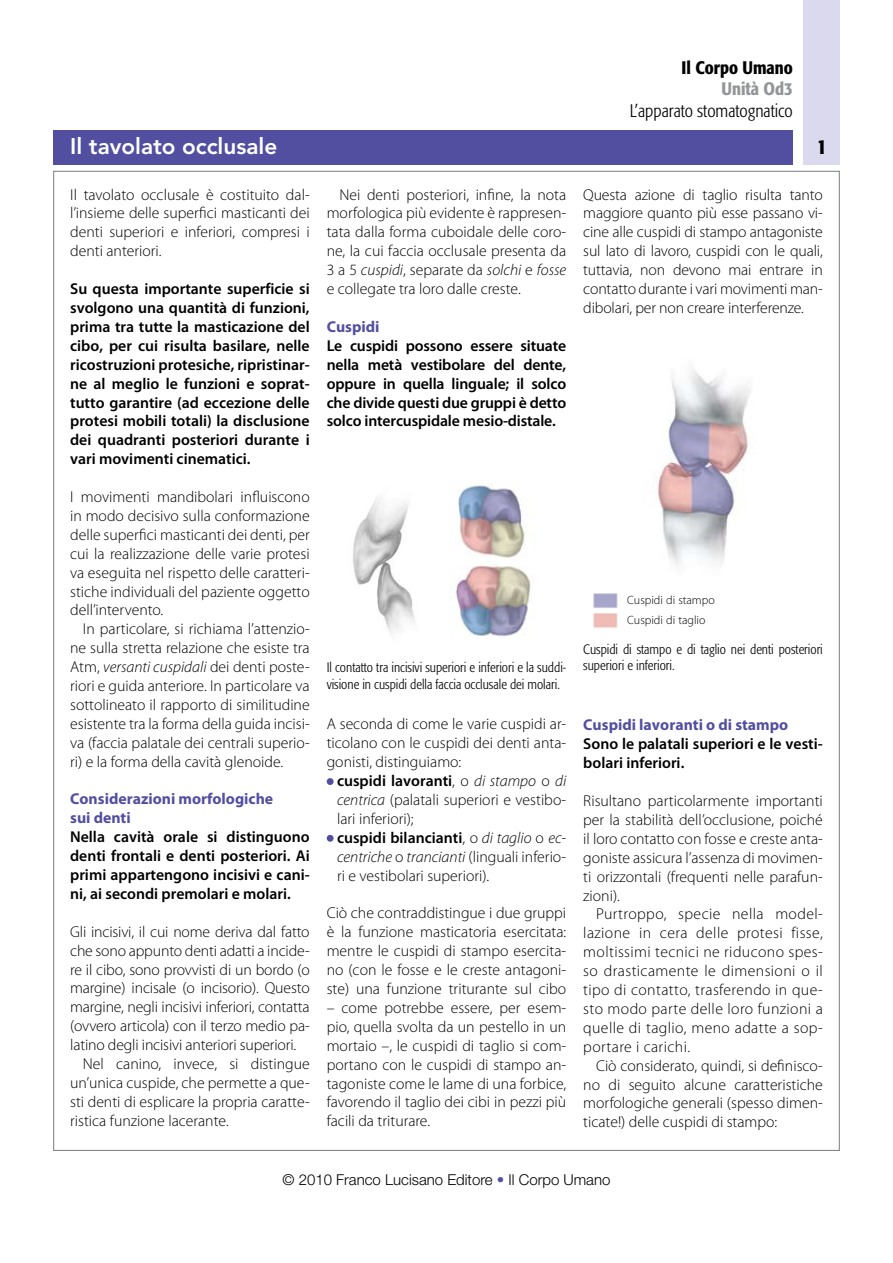
<style>
.page{position:relative;width:893px;height:1263px;background:#fff}
.page>*{position:absolute;margin:0;border:0;box-sizing:border-box;transform-origin:0 0}
.t1{font:800 22.5px "Avenir LT Std";color:#fff}
.t2{font:500 condensed 21px "Formata";color:#000}
.t3{font:300 condensed 18px "Formata";color:#000}
.t4{font:500 condensed 18px "Formata";color:#000}
.t5{font:500 condensed 18px "Formata";color:#939598}
.t6{font:300 15.75px/18.9px "Myriad Pro";color:#000;text-align:justify}
.t7{font:600 15.75px/18.9px "Myriad Pro";color:#000;text-align:justify}
.t8{font:700 15.75px/18.9px "Myriad Pro";color:#524fa1}
.t9{font:300 15px "Helvetica Neue LT Std";color:#000}
.t10{font:300 condensed 13.5px/16.2px "Formata";color:#000}
.t11{font:300 12px/19.8px "Myriad Pro";color:#000}
.s1{font-style:italic}
.s2{font-weight:600}
.s3{color:#524fa1}
</style>
<div class="page">
<div style="left:53px;top:130px;width:740px;height:34px;background:#524fa1"></div>
<div style="left:804px;top:0;width:36px;height:164px;background:#dbd9ed"></div>
<img style="left:593px;top:593px;width:25px;height:35px">
<img style="left:353px;top:498px;width:62px;height:136px">
<img style="left:455px;top:483px;width:76px;height:154px">
<div style="left:327px;top:778px;width:7px;height:7px;background:#524fa1;border-radius:50%"></div>
<div style="left:327px;top:835px;width:7px;height:7px;background:#524fa1;border-radius:50%"></div>
<img style="left:658px;top:369px;width:93px;height:196px">
<p class="t4" style="left:681px;top:57px;width:113px">Il Corpo Umano</p>
<p class="t5" style="left:722px;top:78px;width:73px">Unità Od3</p>
<p class="t3" style="left:630px;top:100px;width:165px">L’apparato stomatognatico</p>
<h1 class="t1" style="left:70px;top:133px;width:209px">Il tavolato occlusale</h1>
<h2 class="t2" style="left:817px;top:133px;width:12px">1</h2>
<p class="t6" style="left:70px;top:185px;width:241px">Il tavolato occlusale è costituito dal&shy;l’insieme delle superfici masticanti dei denti superiori e inferiori, compresi i denti anteriori.</p>
<p class="t7" style="left:70px;top:280px;width:241px">Su questa importante superficie si svolgono una quantità di funzioni, prima tra tutte la masticazione del cibo, per cui risulta basilare, nelle ricostruzioni protesiche, ripristinar&shy;ne al meglio le funzioni e soprat&shy;tutto garantire (ad eccezione delle protesi mobili totali) la disclusione dei quadranti posteriori durante i vari movimenti cinematici.</p>
<p class="t6" style="left:70px;top:488px;width:241px">I movimenti mandibolari influiscono in modo decisivo sulla conformazione delle superfici masticanti dei denti, per cui la realizzazione delle varie protesi va eseguita nel rispetto delle caratteri&shy;stiche individuali del paziente oggetto dell’intervento.</p>
<p class="t6" style="left:70px;top:620px;width:241px;text-indent:13px">In particolare, si richiama l’attenzio&shy;ne sulla stretta relazione che esiste tra Atm, <span class="s1">versanti cuspidali</span> dei denti poste&shy;riori e guida anteriore. In particolare va sottolineato il rapporto di similitudine esistente tra la forma della guida incisi&shy;va (faccia palatale dei centrali superio&shy;ri) e la forma della cavità glenoide.</p>
<p class="t8" style="left:70px;top:790px;width:205px">Considerazioni morfologiche sui denti</p>
<p class="t7" style="left:70px;top:828px;width:241px">Nella cavità orale si distinguono denti frontali e denti posteriori. Ai primi appartengono incisivi e cani&shy;ni, ai secondi premolari e molari.</p>
<p class="t6" style="left:70px;top:922px;width:241px">Gli incisivi, il cui nome deriva dal fatto</p>
<p class="t6" style="left:70px;top:941px;width:241px">che sono appunto denti adatti a incide-</p>
<p class="t6" style="left:70px;top:960px;width:241px">re il cibo, sono provvisti di un bordo (o</p>
<p class="t6" style="left:70px;top:979px;width:241px">margine) incisale (o incisorio). Questo</p>
<p class="t6" style="left:70px;top:998px;width:241px">margine, negli incisivi inferiori, contatta</p>
<p class="t6" style="left:70px;top:1017px;width:241px">(ovvero articola) con il terzo medio pa-</p>
<p class="t6" style="left:70px;top:1036px;width:228px">latino degli incisivi anteriori superiori.</p>
<p class="t6" style="left:83px;top:1055px;width:228px">Nel canino, invece, si distingue</p>
<p class="t6" style="left:70px;top:1073px;width:241px">un’unica cuspide, che permette a que-</p>
<p class="t6" style="left:70px;top:1092px;width:241px">sti denti di esplicare la propria caratte-</p>
<p class="t6" style="left:70px;top:1111px;width:160px">ristica funzione lacerante.</p>
<p class="t6" style="left:327px;top:185px;width:241px;text-indent:13px">Nei denti posteriori, infine, la nota morfologica più evidente è rappresen&shy;tata dalla forma cuboidale delle coro&shy;ne, la cui faccia occlusale presenta da 3 a 5 <span class="s1">cuspidi</span>, separate da <span class="s1">solchi</span> e <span class="s1">fosse </span>e collegate tra loro dalle creste.</p>
<p class="t8" style="left:327px;top:317px;width:54px">Cuspidi</p>
<p class="t7" style="left:327px;top:336px;width:241px">Le cuspidi possono essere situate nella metà vestibolare del dente, oppure in quella linguale; il solco che divide questi due gruppi è detto solco intercuspidale mesio-distale.</p>
<p class="t6" style="left:583px;top:185px;width:241px">Questa azione di taglio risulta tanto maggiore quanto più esse passano vi&shy;cine alle cuspidi di stampo antagoniste sul lato di lavoro, cuspidi con le quali, tuttavia, non devono mai entrare in contatto durante i vari movimenti man&shy;dibolari, per non creare interferenze.</p>
<p class="t11" style="left:627px;top:590px;width:89px">Cuspidi di stampo<br>Cuspidi di taglio</p>
<p class="t10" style="left:583px;top:641px;width:241px">Cuspidi di stampo e di taglio nei denti posteriori superiori e inferiori.</p>
<p class="t10" style="left:327px;top:660px;width:241px">Il contatto tra incisivi superiori e inferiori e la suddi&shy;visione in cuspidi della faccia occlusale dei molari.</p>
<p class="t6" style="left:327px;top:715px;width:241px">A seconda di come le varie cuspidi ar&shy;ticolano con le cuspidi dei denti anta&shy;gonisti, distinguiamo:</p>
<p class="t6" style="left:337px;top:772px;width:231px;text-align:left"><span class="s2">cuspidi lavoranti</span>, o <span class="s1">di stampo</span> o <span class="s1">di centrica</span> (palatali superiori e vestibo&shy;lari inferiori);<br><span class="s2">cuspidi bilancianti</span>, o <span class="s1">di taglio</span> o <span class="s1">ec&shy;centriche</span> o <span class="s1">trancianti</span> (linguali inferio&shy;ri e vestibolari superiori).</p>
<p class="t6" style="left:327px;top:904px;width:241px">Ciò che contraddistingue i due gruppi è la funzione masticatoria esercitata: mentre le cuspidi di stampo esercita&shy;no (con le fosse e le creste antagoni&shy;ste) una funzione triturante sul cibo</p>
<p class="t6" style="left:327px;top:998px;width:241px">– come potrebbe essere, per esem&shy;pio, quella svolta da un pestello in un mortaio –, le cuspidi di taglio si com&shy;portano con le cuspidi di stampo an&shy;tagoniste come le lame di una forbice, favorendo il taglio dei cibi in pezzi più facili da triturare.</p>
<p class="t8" style="left:583px;top:716px;width:207px">Cuspidi lavoranti o di stampo</p>
<p class="t7" style="left:583px;top:735px;width:241px">Sono le palatali superiori e le vesti&shy;bolari inferiori.</p>
<p class="t6" style="left:583px;top:791px;width:241px">Risultano particolarmente importanti per la stabilità dell’occlusione, poiché il loro contatto con fosse e creste anta&shy;goniste assicura l’assenza di movimen&shy;ti orizzontali (frequenti nelle parafun&shy;zioni).</p>
<p class="t6" style="left:583px;top:905px;width:241px;text-indent:13px">Purtroppo, specie nella model&shy;lazione in cera delle protesi fisse, moltissimi tecnici ne riducono spes&shy;so drasticamente le dimensioni o il tipo di contatto, trasferendo in que&shy;sto modo parte delle loro funzioni a quelle di taglio, meno adatte a sop&shy;portare i carichi.</p>
<p class="t6" style="left:583px;top:1056px;width:241px;text-indent:13px">Ciò considerato, quindi, si definisco&shy;no di seguito alcune caratteristiche morfologiche generali (spesso dimen&shy;ticate!) delle cuspidi di stampo:</p>
<p class="t9" style="left:282px;top:1170px;width:329px">© 2010 Franco Lucisano Editore <span class="s3">•</span> Il Corpo Umano</p>
</div>
